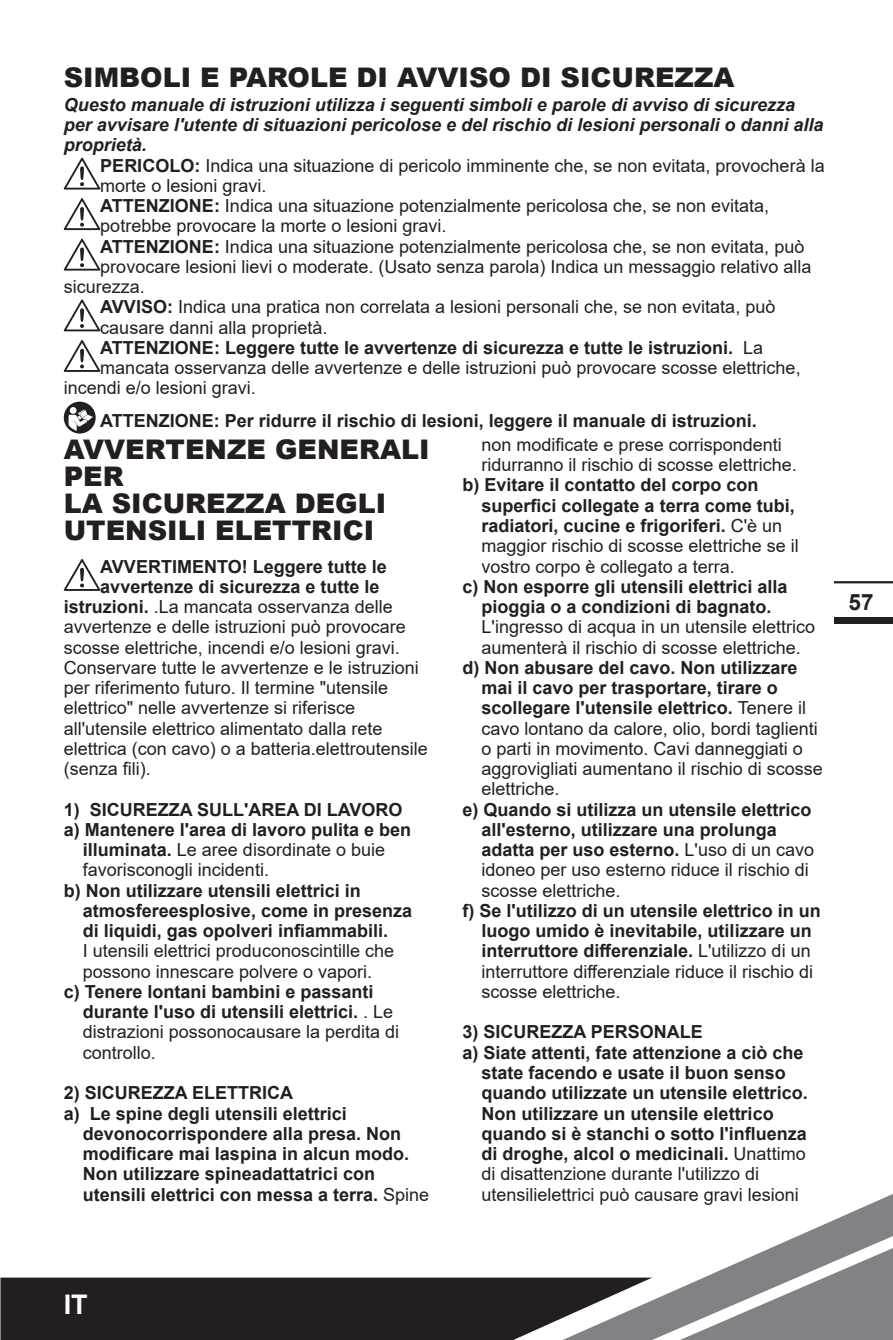
<style>
.page{position:relative;width:893px;height:1340px;background:#fff}
.page>*{position:absolute;margin:0;border:0;box-sizing:border-box;transform-origin:0 0}
.t1{font:900 27px/27px "Arial";color:#231f20}
.t2{font:700 27px "Arial";color:#fff}
.t3{font:700 22.5px "Arial";color:#231f20}
.t4{font:700 18px/20.2px "Arial";color:#231f20}
.t5{font:18px/20.2px "Arial";color:#231f20}
.t6{font:italic 700 18px "Arial";color:#231f20}
.s1{font-weight:700}
.s2{font-weight:400}
</style>
<div class="page">
<div style="left:0;top:1277px;width:562px;height:62px;background:#231f20"></div>
<svg style="left:562px;top:1194px;width:331px;height:145px"></svg>
<hr style="left:834px;top:581px;width:59px;height:2px;background:#231f20">
<div style="left:834px;top:617px;width:59px;height:6px;background:#231f20"></div>
<svg style="left:64px;top:158px;width:36px;height:31px"></svg>
<svg style="left:64px;top:198px;width:36px;height:32px"></svg>
<svg style="left:64px;top:239px;width:36px;height:31px"></svg>
<svg style="left:64px;top:299px;width:36px;height:32px"></svg>
<svg style="left:64px;top:340px;width:36px;height:32px"></svg>
<svg style="left:64px;top:401px;width:32px;height:32px"></svg>
<svg style="left:69px;top:409px;width:24px;height:22px"></svg>
<svg style="left:64px;top:559px;width:36px;height:32px"></svg>
<p class="t1" style="left:64px;top:63px;width:672px">SIMBOLI E PAROLE DI AVVISO DI SICUREZZA</p>
<p class="t6" style="left:64px;top:92px;width:733px">Questo manuale di istruzioni utilizza i seguenti simboli e parole di avviso di sicurezza</p>
<p class="t6" style="left:64px;top:113px;width:761px">per avvisare l'utente di situazioni pericolose e del rischio di lesioni personali o danni alla</p>
<p class="t6" style="left:64px;top:133px;width:85px">proprietà.</p>
<p class="t5" style="left:100px;top:155px;width:726px"><span class="s1">PERICOLO:</span> Indica una situazione di pericolo imminente che, se non evitata, provocherà la morte o lesioni gravi.</p>
<p class="t5" style="left:100px;top:195px;width:670px"><span class="s1">ATTENZIONE:</span> Indica una situazione potenzialmente pericolosa che, se non evitata, potrebbe provocare la morte o lesioni gravi.</p>
<p class="t5" style="left:100px;top:236px;width:705px"><span class="s1">ATTENZIONE:</span> Indica una situazione potenzialmente pericolosa che, se non evitata, può</p>
<p class="t5" style="left:100px;top:256px;width:713px">provocare lesioni lievi o moderate. (Usato senza parola) Indica un messaggio relativo alla</p>
<p class="t5" style="left:64px;top:276px;width:83px">sicurezza.</p>
<p class="t5" style="left:100px;top:297px;width:676px"><span class="s1">AVVISO:</span> Indica una pratica non correlata a lesioni personali che, se non evitata, può causare danni alla proprietà.</p>
<p class="t4" style="left:100px;top:337px;width:664px">ATTENZIONE: Leggere tutte le avvertenze di sicurezza e tutte le istruzioni. <span class="s2">La</span></p>
<p class="t5" style="left:100px;top:357px;width:702px">mancata osservanza delle avvertenze e delle istruzioni può provocare scosse elettriche,</p>
<p class="t5" style="left:64px;top:378px;width:194px">incendi e/o lesioni gravi.</p>
<p class="t4" style="left:100px;top:411px;width:658px">ATTENZIONE: Per ridurre il rischio di lesioni, leggere il manuale di istruzioni.</p>
<p class="t1" style="left:64px;top:434px;width:367px">AVVERTENZE GENERALI<br>PER</p>
<p class="t1" style="left:64px;top:488px;width:324px">LA SICUREZZA DEGLI<br>UTENSILI ELETTRICI</p>
<p class="t4" style="left:100px;top:556px;width:288px">AVVERTIMENTO! Leggere tutte le</p>
<p class="t4" style="left:100px;top:576px;width:281px">avvertenze di sicurezza e tutte le</p>
<p class="t5" style="left:64px;top:596px;width:331px"><span class="s1">istruzioni.</span> .La mancata osservanza delle</p>
<p class="t5" style="left:64px;top:616px;width:344px">avvertenze e delle istruzioni può provocare</p>
<p class="t5" style="left:64px;top:637px;width:338px">scosse elettriche, incendi e/o lesioni gravi.</p>
<p class="t5" style="left:64px;top:657px;width:357px">Conservare tutte le avvertenze e le istruzioni</p>
<p class="t5" style="left:64px;top:677px;width:326px">per riferimento futuro. Il termine "utensile</p>
<p class="t5" style="left:64px;top:697px;width:293px">elettrico" nelle avvertenze si riferisce</p>
<p class="t5" style="left:64px;top:718px;width:320px">all'utensile elettrico alimentato dalla rete</p>
<p class="t5" style="left:64px;top:738px;width:366px">elettrica (con cavo) o a batteria.elettroutensile</p>
<p class="t5" style="left:64px;top:758px;width:89px">(senza fili).</p>
<p class="t4" style="left:64px;top:799px;width:340px">1) SICUREZZA SULL'AREA DI LAVORO</p>
<p class="t4" style="left:83px;top:819px;width:330px;text-indent:-19px">a) Mantenere l'area di lavoro pulita e ben illuminata. <span class="s2">Le aree disordinate o buie favorisconogli incidenti.</span></p>
<p class="t4" style="left:83px;top:880px;width:331px;text-indent:-19px">b) Non utilizzare utensili elettrici in atmosfereesplosive, come in presenza di liquidi, gas opolveri infiammabili.<br><span class="s2">I utensili elettrici produconoscintille che possono innescare polvere o vapori.</span></p>
<p class="t4" style="left:83px;top:981px;width:318px;text-indent:-19px">c) Tenere lontani bambini e passanti durante l'uso di utensili elettrici. <span class="s2">. Le distrazioni possonocausare la perdita di controllo.</span></p>
<p class="t4" style="left:64px;top:1082px;width:231px">2) SICUREZZA ELETTRICA</p>
<p class="t4" style="left:83px;top:1103px;width:348px;text-indent:-19px">a) Le spine degli utensili elettrici devonocorrispondere alla presa. Non modificare mai laspina in alcun modo.<br>Non utilizzare spineadattatrici con utensili elettrici con messa a terra. <span class="s2">Spine</span></p>
<p class="t5" style="left:482px;top:434px;width:317px">non modificate e prese corrispondenti ridurranno il rischio di scosse elettriche.</p>
<p class="t4" style="left:482px;top:475px;width:319px;text-indent:-19px">b) Evitare il contatto del corpo con superfici collegate a terra come tubi, radiatori, cucine e frigoriferi. <span class="s2">C'è un maggior rischio di scosse elettriche se il vostro corpo è collegato a terra.</span></p>
<p class="t5" style="left:482px;top:576px;width:335px;text-indent:-19px"><span class="s1">c) Non esporre gli utensili elettrici alla pioggia o a condizioni di bagnato.<br></span>L'ingresso di acqua in un utensile elettrico aumenterà il rischio di scosse elettriche.</p>
<p class="t5" style="left:482px;top:657px;width:343px;text-indent:-19px"><span class="s1">d) Non abusare del cavo. Non utilizzare mai il cavo per trasportare, tirare o scollegare l'utensile elettrico.</span> Tenere il cavo lontano da calore, olio, bordi taglienti o parti in movimento. Cavi danneggiati o aggrovigliati aumentano il rischio di scosse elettriche.</p>
<p class="t4" style="left:482px;top:799px;width:334px;text-indent:-19px">e) Quando si utilizza un utensile elettrico all'esterno, utilizzare una prolunga adatta per uso esterno. <span class="s2">L'uso di un cavo idoneo per uso esterno riduce il rischio di scosse elettriche.</span></p>
<p class="t4" style="left:482px;top:900px;width:341px;text-indent:-19px">f) Se l'utilizzo di un utensile elettrico in un luogo umido è inevitabile, utilizzare un interruttore differenziale. <span class="s2">L'utilizzo di un interruttore differenziale riduce il rischio di scosse elettriche.</span></p>
<p class="t4" style="left:462px;top:1022px;width:242px">3) SICUREZZA PERSONALE</p>
<p class="t4" style="left:482px;top:1042px;width:328px;text-indent:-19px">a) Siate attenti, fate attenzione a ciò che state facendo e usate il buon senso quando utilizzate un utensile elettrico.<br>Non utilizzare un utensile elettrico quando si è stanchi o sotto l'influenza di droghe, alcol o medicinali. <span class="s2">Unattimo di disattenzione durante l'utilizzo di utensilielettrici può causare gravi lesioni</span></p>
<p class="t3" style="left:849px;top:586px;width:27px">57</p>
<h1 class="t2" style="left:64px;top:1285px;width:26px">IT</h1>
</div>
